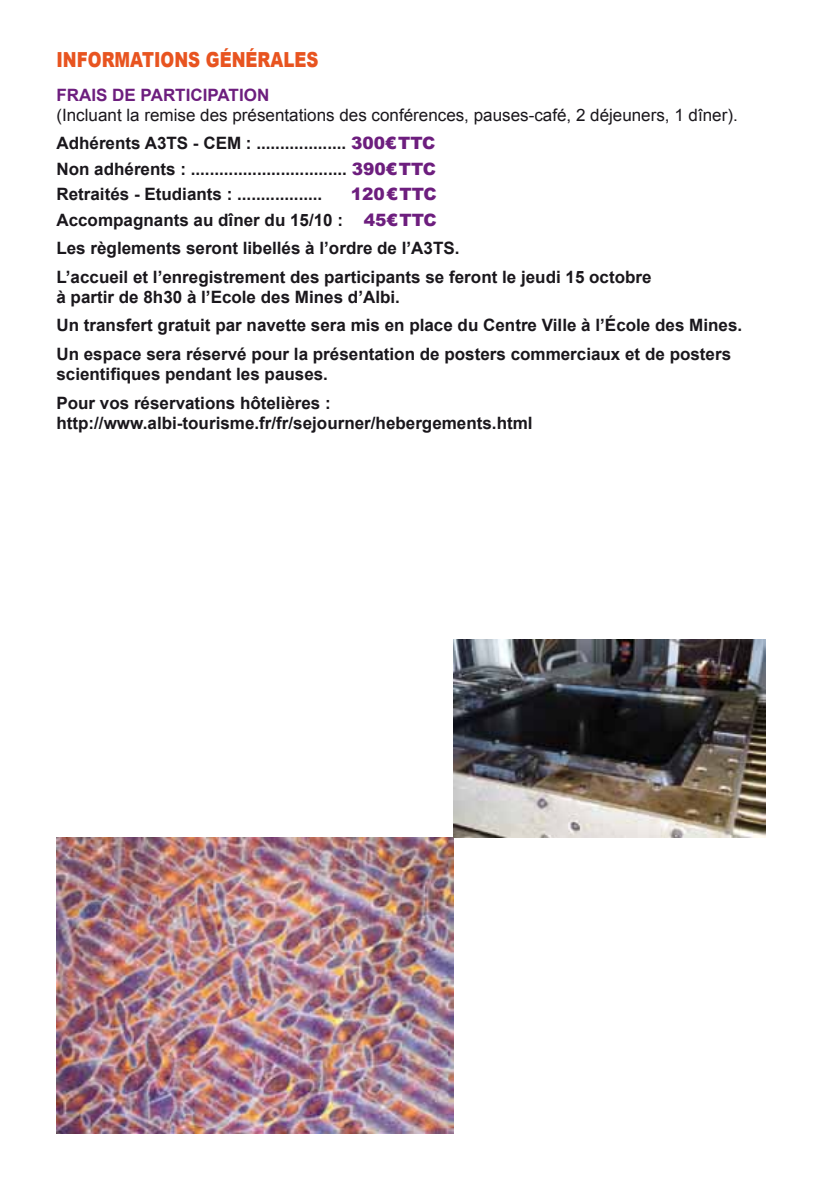
<style>
.page{position:relative;width:823px;height:1191px;background:#fff}
.page>*{position:absolute;margin:0;border:0;box-sizing:border-box;transform-origin:0 0}
.t1{font:900 20.8px "Arial";color:#e85420;scale:.8 1}
.t2{font:700 17px/28.4px "Arial";color:#1a171c}
.t3{font:17px/28.4px "Arial";color:#1a171c}
.t4{font:700 17px "Arial";color:#6d1e7e}
.s1{font-weight:700}
.s2{font-weight:900;color:#6d1e7e}
</style>
<div class="page">
<img style="left:56px;top:838px;width:397px;height:295px">
<img style="left:453px;top:639px;width:311px;height:199px">
<p class="t1" style="left:56px;top:44px;width:329px">INFORMATIONS GÉNÉRALES</p>
<p class="t4" style="left:56px;top:85px;width:214px">FRAIS DE PARTICIPATION</p>
<p class="t3" style="left:56px;top:101px;width:682px">(Incluant la remise des présentations des conférences, pauses-café, 2 déjeuners, 1 dîner).<br><span class="s1">Adhérents A3TS - CEM : ...................</span> <span class="s2">300€TTC</span></p>
<p class="t2" style="left:56px;top:156px;width:381px;line-height:25.6px">Non adhérents : ................................. <span class="s2">390€TTC<br></span>Retraités - Etudiants : ..................</p>
<p class="t2" style="left:56px;top:182px;width:381px;line-height:25.6px;text-align:right"><span class="s2">120€TTC<br></span>Accompagnants au dîner du 15/10 : <span class="s2">45€TTC</span></p>
<p class="t2" style="left:56px;top:234px;width:596px">Les règlements seront libellés à l’ordre de l’A3TS.<br>L’accueil et l’enregistrement des participants se feront le jeudi 15 octobre</p>
<p class="t2" style="left:56px;top:283px;width:686px">à partir de 8h30 à l’Ecole des Mines d’Albi.<br>Un transfert gratuit par navette sera mis en place du Centre Ville à l’École des Mines.<br>Un espace sera réservé pour la présentation de posters commerciaux et de posters</p>
<p class="t2" style="left:56px;top:360px;width:276px">scientifiques pendant les pauses.<br>Pour vos réservations hôtelières :</p>
<p class="t2" style="left:56px;top:409px;width:477px">http://www.albi-tourisme.fr/fr/sejourner/hebergements.html</p>
</div>
